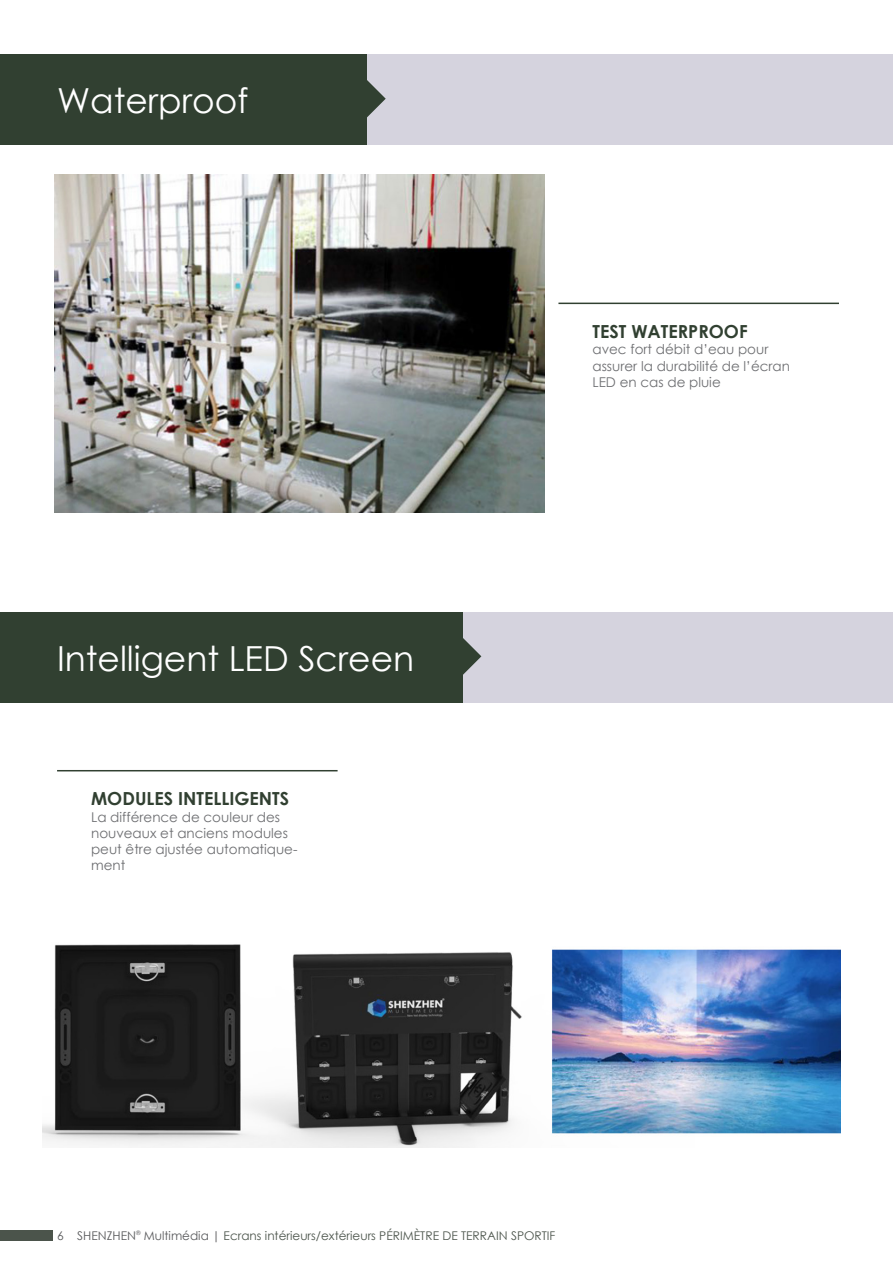
<style>
.page{position:relative;width:893px;height:1263px;background:#fff}
.page>*{position:absolute;margin:0;border:0;box-sizing:border-box;transform-origin:0 0}
.t1{font:34.5px "Century Gothic";color:#fff}
.t2{font:700 18px "Century Gothic";color:#314031}
.t3{font:13.5px/16.2px "Century Gothic";color:#6d6e71}
.t4{font:12px "Century Gothic";color:#4b544b}
.s1{color:#58595b}
</style>
<div class="page">
<div style="left:0;top:1231px;width:53px;height:10px;background:#4b544b"></div>
<div style="left:367px;top:54px;width:526px;height:91px;background:#d5d3de"></div>
<div style="left:367px;top:612px;width:526px;height:91px;background:#d5d3de"></div>
<div style="left:0;top:54px;width:367px;height:91px;background:#314031"></div>
<div style="left:0;top:612px;width:462px;height:91px;background:#314031"></div>
<svg style="left:367px;top:80px;width:19px;height:38px"></svg>
<svg style="left:462px;top:637px;width:19px;height:38px"></svg>
<img style="left:54px;top:174px;width:490px;height:338px">
<hr style="left:558px;top:303px;width:281px;height:1px;background:#314031">
<hr style="left:57px;top:770px;width:281px;height:1px;background:#314031">
<img style="left:42px;top:944px;width:798px;height:203px">
<h1 class="t1" style="left:57px;top:77px;width:193px">Waterproof</h1>
<h1 class="t1" style="left:57px;top:634px;width:359px">Intelligent LED Screen</h1>
<h2 class="t2" style="left:91px;top:785px;width:200px">MODULES INTELLIGENTS</h2>
<p class="t3" style="left:91px;top:808px;width:208px">La différence de couleur des nouveaux et anciens modules peut être ajustée automatique&shy;ment</p>
<h2 class="t2" style="left:592px;top:318px;width:157px">TEST WATERPROOF</h2>
<p class="t3" style="left:592px;top:341px;width:199px">avec fort débit d’eau pour assurer la durabilité de l’écran<br>LED en cas de pluie</p>
<p class="t4" style="left:57px;top:1227px;width:500px"><span class="s1">6 SHENZHEN</span><sup>®</sup> <span class="s1">Multimédia |</span> Ecrans intérieurs/extérieurs PÉRIMÈTRE DE TERRAIN SPORTIF</p>
</div>
